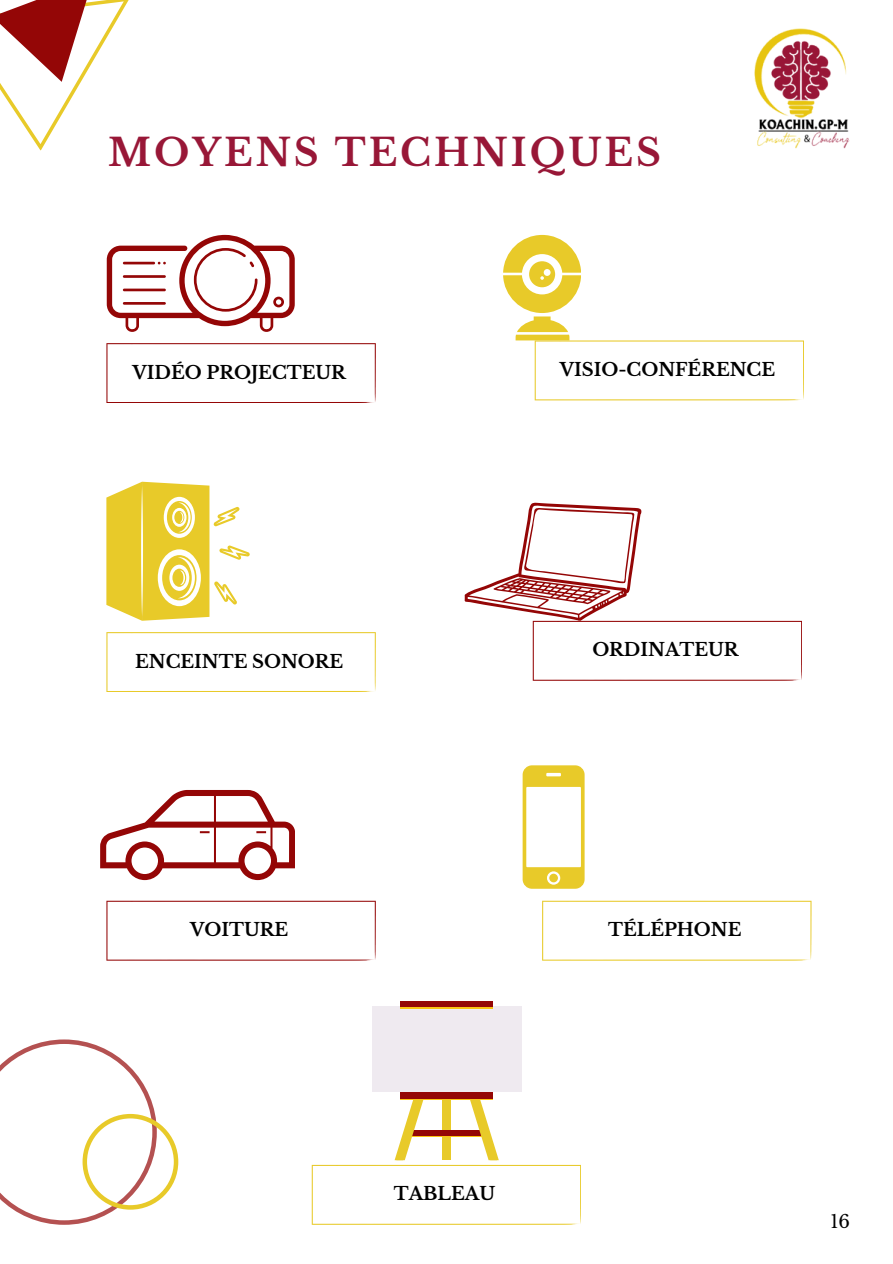
<style>
.page{position:relative;width:893px;height:1264px;background:#fff}
.page>*{position:absolute;margin:0;border:0;box-sizing:border-box;transform-origin:0 0}
.t1{font:700 37.5px "Libre Baskerville";letter-spacing:.08em;color:#981737}
.t2{font:700 18px "Libre Baskerville";color:#000}
.t3{font:18px "Libre Baskerville";color:#000}
</style>
<div class="page">
<svg style="left:107px;top:235px;width:188px;height:97px"></svg>
<svg style="left:106px;top:343px;width:269px;height:60px"></svg>
<svg style="left:503px;top:235px;width:300px;height:165px"></svg>
<svg style="left:464px;top:502px;width:337px;height:178px"></svg>
<svg style="left:106px;top:481px;width:144px;height:139px"></svg>
<svg style="left:106px;top:632px;width:269px;height:60px"></svg>
<svg style="left:522px;top:765px;width:62px;height:123px"></svg>
<svg style="left:542px;top:900px;width:269px;height:60px"></svg>
<svg style="left:100px;top:790px;width:195px;height:90px"></svg>
<svg style="left:106px;top:900px;width:269px;height:60px"></svg>
<div style="left:372px;top:1006px;width:149px;height:85px;background:#efeaf0"></div>
<div style="left:400px;top:1002px;width:92px;height:6px;background:#fac213"></div>
<div style="left:400px;top:1001px;width:92px;height:6px;background:#940606"></div>
<svg style="left:312px;top:1068px;width:268px;height:156px"></svg>
<img style="left:754px;top:28px;width:96px;height:121px">
<svg style="left:0;top:1039px;width:178px;height:185px"></svg>
<svg style="left:0;top:0;width:129px;height:151px"></svg>
<p class="t1" style="left:108px;top:129px;width:554px">MOYENS TECHNIQUES</p>
<h1 class="t2" style="left:132px;top:361px;width:215px">VIDÉO PROJECTEUR</h1>
<p class="t2" style="left:559px;top:358px;width:217px">VISIO-CONFÉRENCE</p>
<p class="t2" style="left:135px;top:650px;width:210px">ENCEINTE SONORE</p>
<p class="t2" style="left:592px;top:639px;width:148px">ORDINATEUR</p>
<p class="t2" style="left:190px;top:918px;width:100px">VOITURE</p>
<p class="t2" style="left:608px;top:918px;width:135px">TÉLÉPHONE</p>
<p class="t2" style="left:394px;top:1182px;width:103px">TABLEAU</p>
<p class="t3" style="left:830px;top:1210px;width:21px">16</p>
</div>
